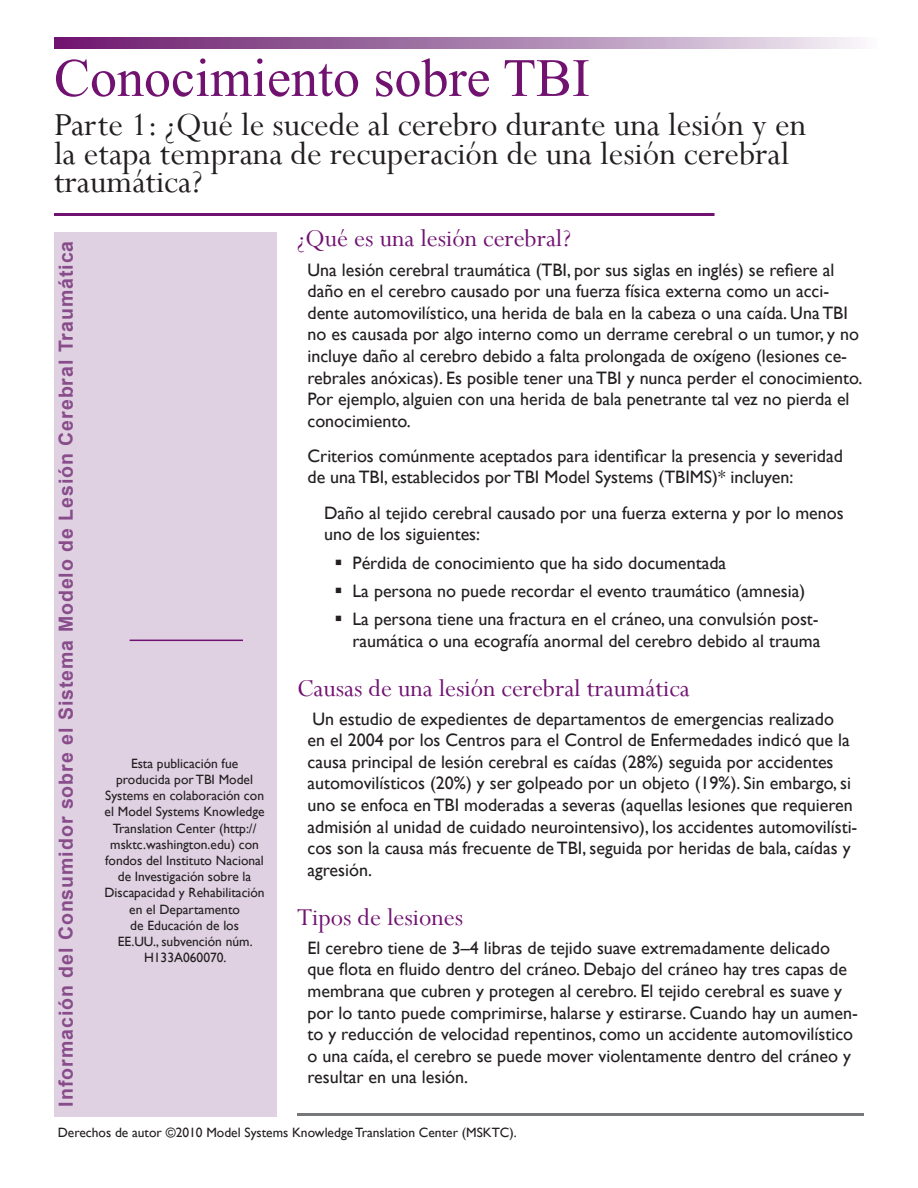
<style>
.page{position:relative;width:918px;height:1188px;background:#fff}
.page>*{position:absolute;margin:0;border:0;box-sizing:border-box;transform-origin:0 0}
.Series_subject{font:54px "Times New Roman";color:#711271}
.Subhead_1{font:36px/28.5px "Perpetua";color:#231f20}
.Subhead_1-2{font:27px "Perpetua";color:#711271}
.Front_sidebar_Series{font:700 19.5px "Arial";letter-spacing:.05em;color:#884c8a}
.body_text{font:18px/21.6px "Gill Sans";color:#231f20}
.Bullet2{font:18px/21.6px "Gill Sans";color:#231f20}
.more_info{font:13.5px/16.2px "Gill Sans";color:#231f20;text-align:center}
.copyright_front_page{font:13.5px "Gill Sans";color:#231f20}
</style>
<div class="page">
<div style="left:54px;top:232px;width:223px;height:884px;background:#dfd0e2"></div>
<svg style="left:54px;top:38px;width:805px;height:10px"></svg>
<hr style="left:54px;top:213px;width:661px;height:3px;background:#711271">
<hr style="left:297px;top:1113px;width:567px;height:3px;background:#76787b">
<hr style="left:130px;top:640px;width:113px;height:1px;background:#711271">
<p class="Series_subject" style="left:54px;top:42px;width:537px">Conocimiento sobre TBI</p>
<p class="Subhead_1" style="left:54px;top:110px;width:754px">Parte 1: ¿Qué le sucede al cerebro durante una lesión y en la etapa temprana de recuperación de una lesión cerebral traumática?</p>
<p class="Front_sidebar_Series" style="left:53px;top:1107px;width:867px;rotate:-90deg">Información del Consumidor sobre el Sistema Modelo de Lesión Cerebral Traumática</p>
<p class="more_info" style="left:104px;top:755px;width:162px">Esta publicación fue producida por TBI Model<br>Systems en colaboración con el Model Systems Knowledge<br>Translation Center (http:// msktc.washington.edu) con fondos del Instituto Nacional de Investigación sobre la<br>Discapacidad y Rehabilitación en el Departamento<br>de Educación de los<br>EE.UU., subvención núm.<br>H133A060070.</p>
<p class="Subhead_1-2" style="left:297px;top:222px;width:275px">¿Qué es una lesión cerebral?</p>
<p class="body_text" style="left:308px;top:259px;width:556px">Una lesión cerebral traumática (TBI, por sus siglas en inglés) se refiere al daño en el cerebro causado por una fuerza física externa como un acci&shy;dente automovilístico, una herida de bala en la cabeza o una caída. Una TBI no es causada por algo interno como un derrame cerebral o un tumor, y no incluye daño al cerebro debido a falta prolongada de oxígeno (lesiones ce&shy;rebrales anóxicas). Es posible tener una TBI y nunca perder el conocimiento.<br>Por ejemplo, alguien con una herida de bala penetrante tal vez no pierda el conocimiento.</p>
<p class="body_text" style="left:308px;top:445px;width:537px">Criterios comúnmente aceptados para identificar la presencia y severidad de una TBI, establecidos por TBI Model Systems (TBIMS)* incluyen:</p>
<p class="body_text" style="left:324px;top:502px;width:521px">Daño al tejido cerebral causado por una fuerza externa y por lo menos uno de los siguientes:</p>
<p class="Bullet2" style="left:352px;top:552px;width:375px">Pérdida de conocimiento que ha sido documentada</p>
<p class="Bullet2" style="left:352px;top:580px;width:454px">La persona no puede recordar el evento traumático (amnesia)</p>
<p class="Bullet2" style="left:352px;top:609px;width:469px">La persona tiene una fractura en el cráneo, una convulsión post&shy;raumática o una ecografía anormal del cerebro debido al trauma</p>
<p class="Subhead_1-2" style="left:297px;top:671px;width:394px">Causas de una lesión cerebral traumática</p>
<p class="body_text" style="left:308px;top:708px;width:551px">Un estudio de expedientes de departamentos de emergencias realizado<br>en el 2004 por los Centros para el Control de Enfermedades indicó que la causa principal de lesión cerebral es caídas (28%) seguida por accidentes automovilísticos (20%) y ser golpeado por un objeto (19%). Sin embargo, si uno se enfoca en TBI moderadas a severas (aquellas lesiones que requieren admisión al unidad de cuidado neurointensivo), los accidentes automovilísti&shy;cos son la causa más frecuente de TBI, seguida por heridas de bala, caídas y agresión.</p>
<p class="Subhead_1-2" style="left:297px;top:900px;width:168px">Tipos de lesiones</p>
<p class="body_text" style="left:308px;top:937px;width:552px">El cerebro tiene de 3–4 libras de tejido suave extremadamente delicado que flota en fluido dentro del cráneo. Debajo del cráneo hay tres capas de membrana que cubren y protegen al cerebro. El tejido cerebral es suave y por lo tanto puede comprimirse, halarse y estirarse. Cuando hay un aumen&shy;to y reducción de velocidad repentinos, como un accidente automovilístico o una caída, el cerebro se puede mover violentamente dentro del cráneo y resultar en una lesión.</p>
<p class="copyright_front_page" style="left:58px;top:1125px;width:460px">Derechos de autor ©2010 Model Systems Knowledge Translation Center (MSKTC).</p>
</div>
